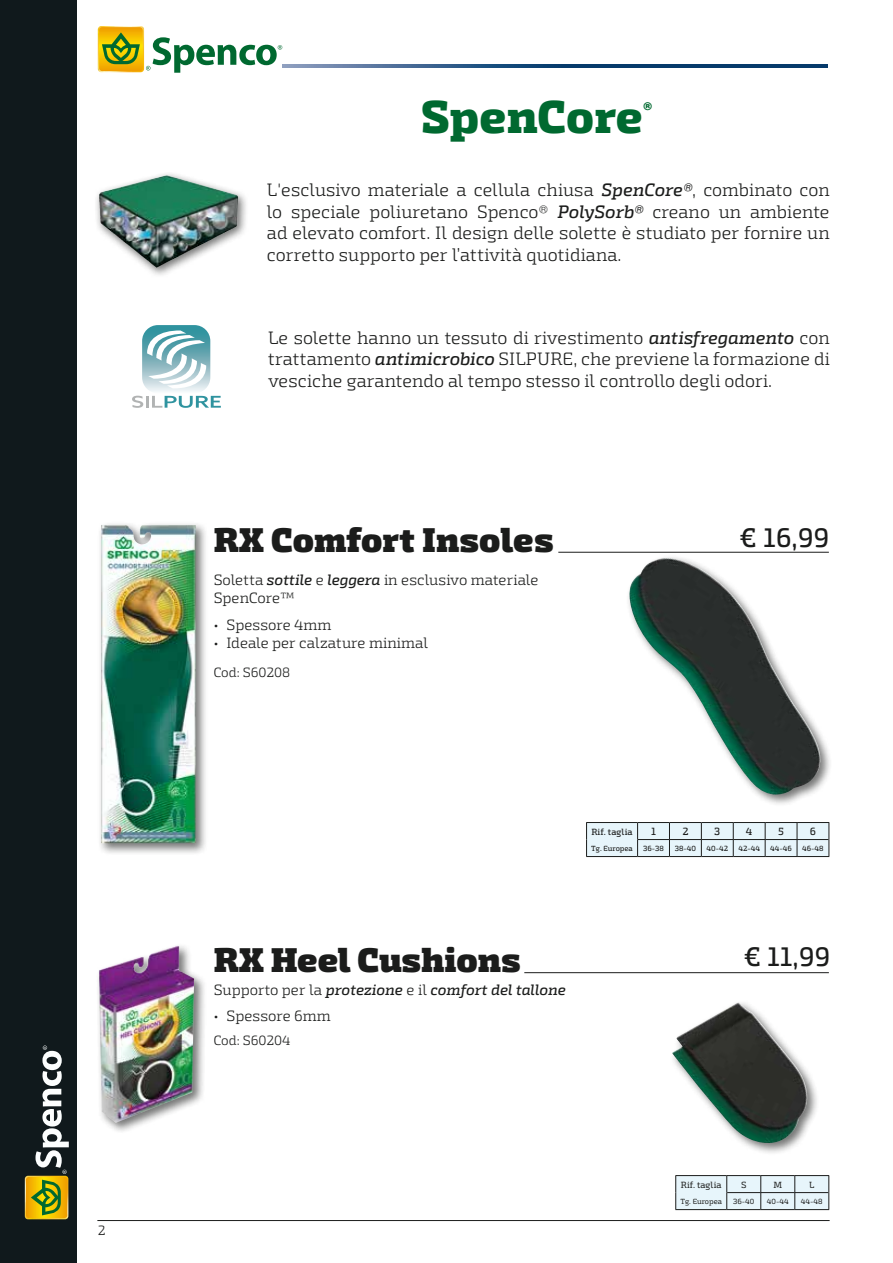
<style>
.page{position:relative;width:893px;height:1263px;background:#fff}
.page>*{position:absolute;margin:0;border:0;box-sizing:border-box;transform-origin:0 0}
.t1{font:800 46.5px "Exo Slab Pro";letter-spacing:-.005em;color:#006930}
.t2{font:900 34.5px "Exo Slab Pro";color:#1b1c1b}
.t3{font:500 27px "Exo Slab Pro";color:#1b1c1b}
.t4{font:800 18.3px "Exo Slab Pro";color:#006930}
.t5{font:300 18px/21.6px "Exo Slab Pro";color:#1b1c1b;text-align:justify}
.t6{font:300 15px/18px "Exo Slab Pro";color:#1b1c1b}
.t7{font:italic 500 15px "Exo Slab Pro";letter-spacing:-.005em;color:#1b1c1b}
.t8{font:300 13.5px "Exo Slab Pro";color:#1b1c1b}
.t9{font:500 10.5px "Exo Slab Pro";color:#1b1c1b}
.t10{font:9px "Exo Slab Pro";color:#1b1c1b}
.t11{font:500 9px "Exo Slab Pro";color:#1b1c1b}
.t12{font:500 7.5px "Exo Slab Pro";color:#1b1c1b}
.t13{font:7.5px "Exo Slab Pro";color:#1b1c1b}
.s1{font-weight:500;font-style:italic}
.s2{font-weight:300;font-style:normal}
</style>
<div class="page">
<div style="left:0;top:0;width:76px;height:1263px;background:#10191c"></div>
<img style="left:25px;top:1176px;width:43px;height:43px">
<svg style="left:26px;top:1045px;width:43px;height:173px"></svg>
<div style="left:669px;top:999px;width:150px;height:156px;background:#1b1c1b;opacity:.6"></div>
<img style="left:672px;top:1002px;width:136px;height:142px">
<div style="left:626px;top:554px;width:207px;height:253px;background:#1b1c1b;opacity:.6"></div>
<img style="left:629px;top:558px;width:195px;height:237px">
<div style="left:94px;top:170px;width:155px;height:108px;background:#1b1c1b;opacity:.6"></div>
<img style="left:99px;top:175px;width:68px;height:53px">
<svg style="left:132px;top:325px;width:89px;height:83px"></svg>
<div style="left:96px;top:942px;width:110px;height:193px;background:#1b1c1b;opacity:.6"></div>
<img style="left:99px;top:945px;width:95px;height:178px">
<div style="left:97px;top:521px;width:112px;height:335px;background:#1b1c1b;opacity:.6"></div>
<img style="left:101px;top:525px;width:95px;height:318px">
<svg style="left:283px;top:65px;width:544px;height:3px"></svg>
<hr style="left:97px;top:1220px;width:733px;height:1px;background:#1b1c1b">
<hr style="left:675px;top:1209px;width:52px;height:1px;background:#1b1c1b">
<hr style="left:727px;top:1209px;width:34px;height:1px;background:#1b1c1b">
<hr style="left:761px;top:1209px;width:34px;height:1px;background:#1b1c1b">
<hr style="left:795px;top:1209px;width:34px;height:1px;background:#1b1c1b">
<svg style="left:675px;top:1175px;width:154px;height:34px"></svg>
<svg style="left:586px;top:822px;width:243px;height:34px"></svg>
<hr style="left:586px;top:856px;width:52px;height:1px;background:#1b1c1b">
<hr style="left:638px;top:856px;width:31px;height:1px;background:#1b1c1b">
<hr style="left:669px;top:856px;width:32px;height:1px;background:#1b1c1b">
<hr style="left:701px;top:856px;width:32px;height:1px;background:#1b1c1b">
<hr style="left:733px;top:856px;width:32px;height:1px;background:#1b1c1b">
<hr style="left:765px;top:856px;width:32px;height:1px;background:#1b1c1b">
<hr style="left:797px;top:856px;width:32px;height:1px;background:#1b1c1b">
<hr style="left:558px;top:552px;width:271px;height:1px;background:#1b1c1b">
<hr style="left:524px;top:972px;width:305px;height:1px;background:#1b1c1b">
<img style="left:98px;top:26px;width:45px;height:46px">
<svg style="left:99px;top:27px;width:183px;height:46px"></svg>
<p class="t8" style="left:98px;top:1222px;width:9px">2</p>
<h1 class="t1" style="left:421px;top:88px;width:224px">SpenCore</h1>
<p class="t4" style="left:643px;top:97px;width:11px">®</p>
<p class="t5" style="left:267px;top:179px;width:564px">L'esclusivo materiale a cellula chiusa <span class="s1">SpenCore®</span>, combinato con lo speciale poliuretano Spenco® <span class="s1">PolySorb®</span> creano un ambiente ad elevato comfort. Il design delle solette è studiato per fornire un corretto supporto per l’attività quotidiana.</p>
<p class="t5" style="left:268px;top:327px;width:563px">Le solette hanno un tessuto di rivestimento <span class="s1">antisfregamento</span> con trattamento <span class="s1">antimicrobico</span> SILPURE, che previene la formazione di vesciche garantendo al tempo stesso il controllo degli odori.</p>
<h2 class="t2" style="left:214px;top:518px;width:341px">RX Comfort Insoles</h2>
<h3 class="t3" style="left:740px;top:521px;width:91px">€ 16,99</h3>
<p class="t6" style="left:214px;top:571px;width:326px">Soletta <span class="s1">sottile</span> e <span class="s1">leggera</span> in esclusivo materiale<br>SpenCore™</p>
<p class="t6" style="left:214px;top:616px;width:119px">• Spessore 4mm</p>
<p class="t6" style="left:214px;top:634px;width:216px">• Ideale per calzature minimal</p>
<p class="t8" style="left:214px;top:664px;width:78px">Cod: S60208</p>
<p class="t11" style="left:591px;top:826px;width:43px">Rif. taglia</p>
<p class="t9" style="left:651px;top:825px;width:6px">1</p>
<p class="t9" style="left:682px;top:825px;width:8px">2</p>
<p class="t9" style="left:714px;top:825px;width:8px">3</p>
<p class="t9" style="left:746px;top:825px;width:8px">4</p>
<p class="t9" style="left:778px;top:825px;width:7px">5</p>
<p class="t9" style="left:810px;top:825px;width:8px">6</p>
<p class="t12" style="left:591px;top:844px;width:43px">Tg. Europea</p>
<p class="t12" style="left:643px;top:844px;width:22px">36-38</p>
<p class="t12" style="left:675px;top:844px;width:23px">38-40</p>
<p class="t12" style="left:707px;top:844px;width:23px">40-42</p>
<p class="t12" style="left:738px;top:844px;width:23px">42-44</p>
<p class="t12" style="left:770px;top:844px;width:23px">44-46</p>
<p class="t12" style="left:802px;top:844px;width:23px">46-48</p>
<h2 class="t2" style="left:214px;top:938px;width:309px">RX Heel Cushions</h2>
<h3 class="t3" style="left:744px;top:940px;width:87px">€ 11,99</h3>
<p class="t7" style="left:214px;top:980px;width:354px"><span class="s2">Supporto per la</span> protezione <span class="s2">e il</span> comfort del tallone</p>
<p class="t6" style="left:214px;top:1007px;width:119px">• Spessore 6mm</p>
<p class="t8" style="left:214px;top:1032px;width:78px">Cod: S60204</p>
<p class="t10" style="left:681px;top:1179px;width:42px">Rif. taglia</p>
<p class="t10" style="left:741px;top:1179px;width:7px">S</p>
<p class="t10" style="left:773px;top:1179px;width:10px">M</p>
<p class="t10" style="left:809px;top:1179px;width:7px">L</p>
<p class="t13" style="left:681px;top:1197px;width:43px">Tg. Europea</p>
<p class="t13" style="left:733px;top:1197px;width:23px">36-40</p>
<p class="t13" style="left:767px;top:1197px;width:23px">40-44</p>
<p class="t13" style="left:801px;top:1197px;width:23px">44-48</p>
</div>
